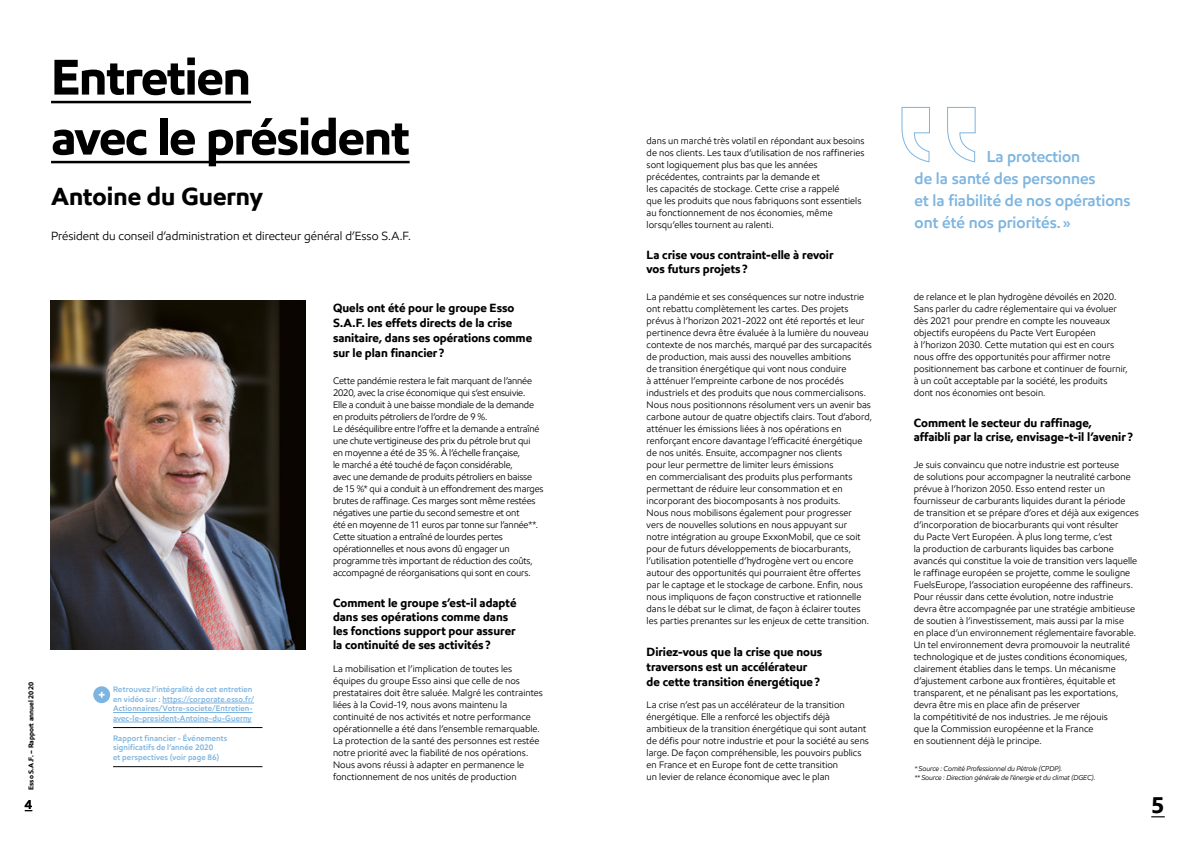
<style>
.page{position:relative;width:1191px;height:842px;background:#fff}
.page>*{position:absolute;margin:0;border:0;box-sizing:border-box;transform-origin:0 0}
.t1{font:700 50px/60px "E Mprint";letter-spacing:-.02em;color:#000}
.t2{font:700 25px "E Mprint";color:#000}
.t3{font:700 23px "E Mprint";color:#000}
.t4{font:600 16px/22px "E Mprint";color:#7db5e0}
.t5{font:600 13px "E Mprint";color:#000}
.t6{font:700 12px/14px "E Mprint";color:#000}
.t7{font:12px "E Mprint";color:#000}
.t8{font:9.5px/12px "E Mprint";letter-spacing:.005em;color:#000}
.t9{font:9.5px/12px "E Mprint";letter-spacing:-.015em;color:#000}
.t10{font:600 8px/9.5px "E Mprint";letter-spacing:.015em;color:#7db5e0}
.t11{font:italic 7px/9px "E Mprint";letter-spacing:-.015em;color:#000}
.t12{font:700 7px "E Mprint";color:#000}
</style>
<div class="page">
<img style="left:50px;top:300px;width:255px;height:349px">
<hr style="left:51px;top:101px;width:200px;height:2px;background:#000">
<hr style="left:51px;top:161px;width:359px;height:2px;background:#000">
<hr style="left:162px;top:703px;width:92px;height:1px;background:#7db5e0">
<hr style="left:113px;top:712px;width:140px;height:1px;background:#7db5e0">
<hr style="left:113px;top:722px;width:139px;height:1px;background:#7db5e0">
<div style="left:93px;top:686px;width:17px;height:17px;background:#7db5e0;border-radius:50%"></div>
<svg style="left:99px;top:692px;width:6px;height:6px"></svg>
<hr style="left:113px;top:727px;width:149px;height:1px;background:#000">
<hr style="left:113px;top:766px;width:149px;height:1px;background:#000">
<svg style="left:1151px;top:816px;width:13px;height:1px"></svg>
<h1 class="t1" style="left:51px;top:47px;width:360px">Entretien<br>avec le président</h1>
<h2 class="t2" style="left:51px;top:180px;width:213px">Antoine du Guerny</h2>
<p class="t7" style="left:51px;top:228px;width:361px">Président du conseil d’administration et directeur général d’Esso S.A.F.</p>
<p class="t12" style="left:27px;top:790px;width:109px;rotate:-90deg">Esso S.A.F. – Rapport annuel 2020</p>
<p class="t10" style="left:113px;top:685px;width:143px">Retrouvez l’intégralité de cet entretien en vidéo sur : https://corporate.esso.fr/ Actionnaires/Votre-societe/Entretien&shy;avec-le-president-Antoine-du-Guerny</p>
<p class="t10" style="left:113px;top:733px;width:116px">Rapport financier - Événements significatifs de l’année 2020<br>et perspectives (voir page 86)</p>
<p class="t6" style="left:333px;top:300px;width:201px;line-height:15px">Quels ont été pour le groupe Esso<br>S.A.F. les effets directs de la crise sanitaire, dans ses opérations comme sur le plan financier ?</p>
<p class="t9" style="left:333px;top:375px;width:212px">Cette pandémie restera le fait marquant de l’année 2020, avec la crise économique qui s’est ensuivie.<br>Elle a conduit à une baisse mondiale de la demande en produits pétroliers de l’ordre de 9 %.<br>Le déséquilibre entre l’offre et la demande a entraîné une chute vertigineuse des prix du pétrole brut qui<br>en moyenne a été de 35 %. À l’échelle française,<br>le marché a été touché de façon considérable,<br>avec une demande de produits pétroliers en baisse de 15 %* qui a conduit à un effondrement des marges brutes de raffinage. Ces marges sont même restées négatives une partie du second semestre et ont<br>été en moyenne de 11 euros par tonne sur l’année**.<br>Cette situation a entraîné de lourdes pertes opérationnelles et nous avons dû engager un programme très important de réduction des coûts, accompagné de réorganisations qui sont en cours.</p>
<p class="t6" style="left:333px;top:596px;width:185px">Comment le groupe s’est-il adapté dans ses opérations comme dans les fonctions support pour assurer la continuité de ses activités ?</p>
<p class="t8" style="left:333px;top:663px;width:211px">La mobilisation et l’implication de toutes les équipes du groupe Esso ainsi que celle de nos prestataires doit être saluée. Malgré les contraintes liées à la Covid-19, nous avons maintenu la continuité de nos activités et notre performance opérationnelle a été dans l’ensemble remarquable.<br>La protection de la santé des personnes est restée notre priorité avec la fiabilité de nos opérations.<br>Nous avons réussi à adapter en permanence le fonctionnement de nos unités de production</p>
<p class="t8" style="left:646px;top:135px;width:219px">dans un marché très volatil en répondant aux besoins de nos clients. Les taux d’utilisation de nos raffineries sont logiquement plus bas que les années précédentes, contraints par la demande et<br>les capacités de stockage. Cette crise a rappelé<br>que les produits que nous fabriquons sont essentiels au fonctionnement de nos économies, même lorsqu’elles tournent au ralenti.</p>
<p class="t6" style="left:646px;top:248px;width:188px">La crise vous contraint-elle à revoir vos futurs projets ?</p>
<p class="t8" style="left:646px;top:291px;width:227px">La pandémie et ses conséquences sur notre industrie ont rebattu complètement les cartes. Des projets prévus à l’horizon 2021-2022 ont été reportés et leur pertinence devra être évaluée à la lumière du nouveau contexte de nos marchés, marqué par des surcapacités de production, mais aussi des nouvelles ambitions<br>de transition énergétique qui vont nous conduire<br>à atténuer l’empreinte carbone de nos procédés industriels et des produits que nous commercialisons.<br>Nous nous positionnons résolument vers un avenir bas carbone autour de quatre objectifs clairs. Tout d’abord, atténuer les émissions liées à nos opérations en renforçant encore davantage l’efficacité énergétique de nos unités. Ensuite, accompagner nos clients<br>pour leur permettre de limiter leurs émissions<br>en commercialisant des produits plus performants permettant de réduire leur consommation et en incorporant des biocomposants à nos produits.<br>Nous nous mobilisons également pour progresser<br>vers de nouvelles solutions en nous appuyant sur<br>notre intégration au groupe ExxonMobil, que ce soit pour de futurs développements de biocarburants, l’utilisation potentielle d’hydrogène vert ou encore autour des opportunités qui pourraient être offertes par le captage et le stockage de carbone. Enfin, nous nous impliquons de façon constructive et rationnelle dans le débat sur le climat, de façon à éclairer toutes les parties prenantes sur les enjeux de cette transition.</p>
<p class="t6" style="left:646px;top:644px;width:177px;line-height:15px">Diriez-vous que la crise que nous traversons est un accélérateur de cette transition énergétique?</p>
<p class="t8" style="left:646px;top:699px;width:224px">La crise n’est pas un accélérateur de la transition énergétique. Elle a renforcé les objectifs déjà ambitieux de la transition énergétique qui sont autant de défis pour notre industrie et pour la société au sens large. De façon compréhensible, les pouvoirs publics en France et en Europe font de cette transition<br>un levier de relance économique avec le plan</p>
<h3 class="t4" style="left:914px;top:146px;width:217px;text-indent:72px">La protection<br>de la santé des personnes<br>et la fiabilité de nos opérations ont été nos priorités. »</h3>
<p class="t8" style="left:913px;top:291px;width:215px">de relance et le plan hydrogène dévoilés en 2020.<br>Sans parler du cadre réglementaire qui va évoluer dès 2021 pour prendre en compte les nouveaux objectifs européens du Pacte Vert Européen<br>à l’horizon 2030. Cette mutation qui est en cours nous offre des opportunités pour affirmer notre positionnement bas carbone et continuer de fournir, à un coût acceptable par la société, les produits dont nos économies ont besoin.</p>
<p class="t6" style="left:913px;top:416px;width:220px">Comment le secteur du raffinage,<br>affaibli par la crise, envisage-t-il l’avenir ?</p>
<p class="t8" style="left:913px;top:459px;width:227px">Je suis convaincu que notre industrie est porteuse<br>de solutions pour accompagner la neutralité carbone prévue à l’horizon 2050. Esso entend rester un fournisseur de carburants liquides durant la période<br>de transition et se prépare d’ores et déjà aux exigences d’incorporation de biocarburants qui vont résulter<br>du Pacte Vert Européen. À plus long terme, c’est<br>la production de carburants liquides bas carbone avancés qui constitue la voie de transition vers laquelle le raffinage européen se projette, comme le souligne FuelsEurope, l’association européenne des raffineurs.<br>Pour réussir dans cette évolution, notre industrie<br>devra être accompagnée par une stratégie ambitieuse de soutien à l’investissement, mais aussi par la mise<br>en place d’un environnement réglementaire favorable.<br>Un tel environnement devra promouvoir la neutralité technologique et de justes conditions économiques, clairement établies dans le temps. Un mécanisme d’ajustement carbone aux frontières, équitable et transparent, et ne pénalisant pas les exportations, devra être mis en place afin de préserver<br>la compétitivité de nos industries. Je me réjouis<br>que la Commission européenne et la France<br>en soutiennent déjà le principe.</p>
<p class="t11" style="left:914px;top:764px;width:182px">* Source : Comité Professionnel du Pétrole (CPDP).<br>** Source : Direction générale de l’énergie et du climat (DGEC).</p>
<h3 class="t5" style="left:25px;top:796px;width:9px">4</h3>
<h3 class="t3" style="left:1151px;top:791px;width:15px">5</h3>
</div>
